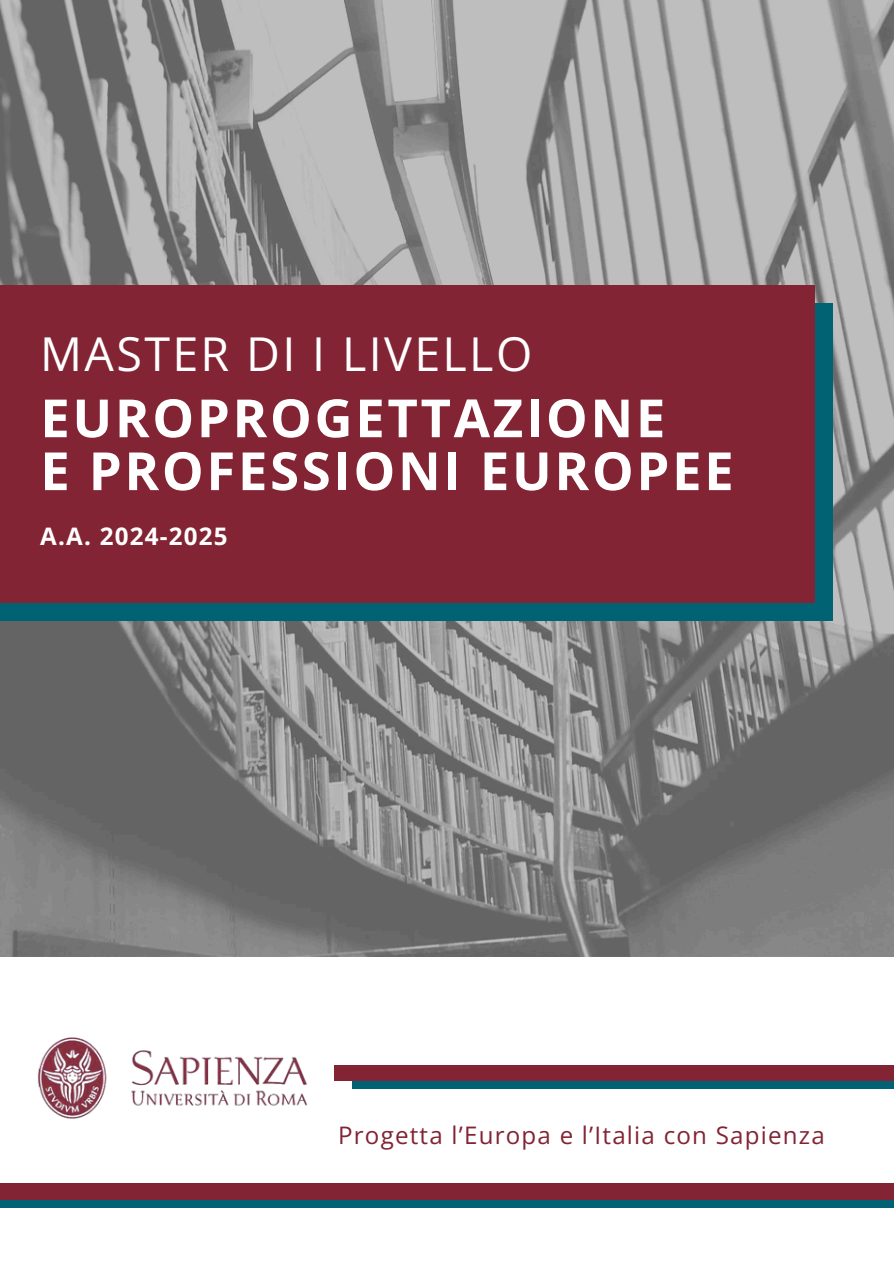
<style>
.page{position:relative;width:894px;height:1264px;background:#fff}
.page>*{position:absolute;margin:0;border:0;box-sizing:border-box;transform-origin:0 0}
.t1{font:700 52.65px/52.8px "Open Sans";letter-spacing:.05em;color:#fff}
.t2{font:46.65px "Open Sans";letter-spacing:.05em;color:#fff}
.t3{font:24.15px "Open Sans";letter-spacing:.05em;color:#822433}
.t4{font:700 24.15px "Open Sans";letter-spacing:.05em;color:#fff}
</style>
<div class="page">
<img style="left:0;top:0;width:893px;height:956px">
<div style="left:0;top:304px;width:832px;height:316px;background:#006272"></div>
<div style="left:0;top:286px;width:814px;height:316px;background:#822433"></div>
<div style="left:187px;top:1191px;width:706px;height:16px;background:#006272"></div>
<div style="left:204px;top:1183px;width:689px;height:16px;background:#822433"></div>
<img style="left:37px;top:1037px;width:358px;height:82px">
<div style="left:352px;top:1072px;width:541px;height:16px;background:#006272"></div>
<div style="left:334px;top:1065px;width:559px;height:15px;background:#822433"></div>
<div style="left:0;top:1191px;width:200px;height:16px;background:#006272"></div>
<div style="left:0;top:1183px;width:217px;height:16px;background:#822433"></div>
<h2 class="t2" style="left:40px;top:321px;width:493px">MASTER DI I LIVELLO</h2>
<h3 class="t1" style="left:40px;top:390px;width:694px">EUROPROGETTAZIONE<br>E PROFESSIONI EUROPEE</h3>
<h1 class="t4" style="left:40px;top:519px;width:189px">A.A. 2024-2025</h1>
<p class="t3" style="left:338px;top:1118px;width:488px">Progetta l’Europa e l’Italia con Sapienza</p>
</div>
